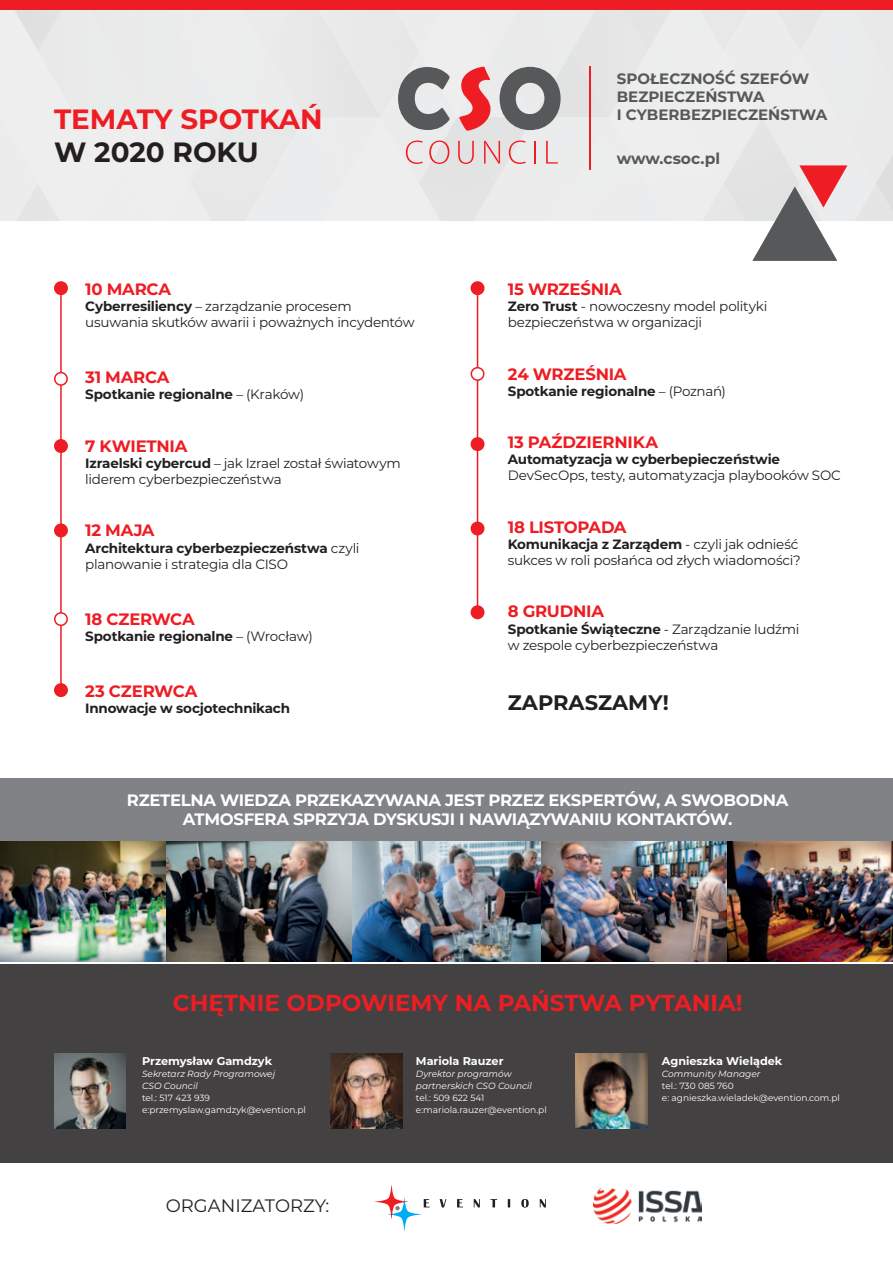
<style>
.page{position:relative;width:893px;height:1263px;background:#fff}
.page>*{position:absolute;margin:0;border:0;box-sizing:border-box;transform-origin:0 0}
.t1{font:700 27.9px/33.5px "Montserrat";color:#ee1d23}
.t2{font:700 23.1px "Montserrat";color:#ee1d23}
.t3{font:700 21px "Montserrat";color:#231f20}
.t4{font:18px "Montserrat";color:#231f20}
.t5{font:700 16.5px/19.8px "Montserrat";letter-spacing:-.02em;color:#fff;text-align:center}
.t6{font:700 16.5px "Montserrat";letter-spacing:-.015em;color:#ee1d23}
.t7{font:700 15.6px "Montserrat";color:#57585a}
.t8{font:700 15px "Montserrat";color:#57585a}
.t9{font:13.5px/16.2px "Montserrat";letter-spacing:-.02em;color:#231f20}
.t10{font:700 13.5px "Montserrat";letter-spacing:-.015em;color:#231f20}
.t11{font:700 11.25px "Montserrat";color:#fff}
.t12{font:9px "Montserrat";color:#fff}
.t13{font:italic 9px/12.1px "Montserrat";color:#fff}
.s1{color:#231f20}
.s2{font-weight:700}
.s3{font-weight:400}
</style>
<div class="page">
<hr style="left:60px;top:288px;width:2px;height:404px;background:#ee1d23">
<hr style="left:477px;top:288px;width:1px;height:326px;background:#ee1d23">
<div style="left:55px;top:440px;width:12px;height:12px;background:#ee1d23;border-radius:50%"></div>
<div style="left:54px;top:439px;width:14px;height:14px;border:2px solid #ee1d23;border-radius:50%"></div>
<div style="left:55px;top:524px;width:12px;height:13px;background:#ee1d23;border-radius:50%"></div>
<div style="left:54px;top:523px;width:14px;height:14px;border:2px solid #ee1d23;border-radius:50%"></div>
<div style="left:471px;top:438px;width:13px;height:12px;background:#ee1d23;border-radius:50%"></div>
<div style="left:471px;top:437px;width:13px;height:14px;border:2px solid #ee1d23;border-radius:50%"></div>
<div style="left:55px;top:613px;width:12px;height:12px;background:#fff;border-radius:50%"></div>
<div style="left:54px;top:612px;width:14px;height:14px;border:2px solid #ee1d23;border-radius:50%"></div>
<div style="left:55px;top:684px;width:12px;height:12px;background:#ee1d23;border-radius:50%"></div>
<div style="left:54px;top:683px;width:14px;height:14px;border:2px solid #ee1d23;border-radius:50%"></div>
<div style="left:471px;top:606px;width:13px;height:12px;background:#ee1d23;border-radius:50%"></div>
<div style="left:471px;top:605px;width:13px;height:14px;border:2px solid #ee1d23;border-radius:50%"></div>
<div style="left:471px;top:522px;width:13px;height:13px;background:#ee1d23;border-radius:50%"></div>
<div style="left:471px;top:522px;width:13px;height:13px;border:2px solid #ee1d23;border-radius:50%"></div>
<div style="left:55px;top:373px;width:12px;height:12px;background:#fff;border-radius:50%"></div>
<div style="left:54px;top:372px;width:14px;height:14px;border:2px solid #ee1d23;border-radius:50%"></div>
<div style="left:471px;top:368px;width:13px;height:12px;background:#fff;border-radius:50%"></div>
<div style="left:471px;top:367px;width:13px;height:14px;border:2px solid #ee1d23;border-radius:50%"></div>
<div style="left:55px;top:282px;width:12px;height:12px;background:#ee1d23;border-radius:50%"></div>
<div style="left:54px;top:281px;width:14px;height:14px;border:2px solid #ee1d23;border-radius:50%"></div>
<div style="left:471px;top:282px;width:13px;height:12px;background:#ee1d23;border-radius:50%"></div>
<div style="left:471px;top:281px;width:13px;height:14px;border:2px solid #ee1d23;border-radius:50%"></div>
<img style="left:0;top:840px;width:893px;height:122px">
<div style="left:0;top:778px;width:893px;height:62px;background:#808285"></div>
<div style="left:0;top:9px;width:893px;height:212px;background:#ebeced"></div>
<hr style="left:589px;top:67px;width:2px;height:103px;background:#ee1d23">
<svg style="left:406px;top:140px;width:17px;height:24px"></svg>
<svg style="left:429px;top:140px;width:20px;height:24px"></svg>
<svg style="left:458px;top:141px;width:16px;height:23px"></svg>
<svg style="left:484px;top:141px;width:16px;height:23px"></svg>
<svg style="left:509px;top:140px;width:17px;height:24px"></svg>
<hr style="left:534px;top:141px;width:2px;height:23px;background:#ee1d23">
<svg style="left:546px;top:141px;width:12px;height:23px"></svg>
<svg style="left:398px;top:67px;width:52px;height:63px"></svg>
<svg style="left:457px;top:67px;width:33px;height:64px"></svg>
<svg style="left:500px;top:67px;width:61px;height:63px"></svg>
<div style="left:0;top:0;width:893px;height:9px;background:#ee1d23"></div>
<div style="left:0;top:965px;width:893px;height:198px;background:#444142"></div>
<img style="left:54px;top:1054px;width:72px;height:74px">
<img style="left:575px;top:1054px;width:72px;height:74px">
<img style="left:331px;top:1054px;width:71px;height:74px">
<svg style="left:752px;top:165px;width:95px;height:96px"></svg>
<img style="left:593px;top:1188px;width:108px;height:35px">
<svg style="left:374px;top:1184px;width:172px;height:48px"></svg>
<p class="t1" style="left:54px;top:101px;width:270px">TEMATY SPOTKAŃ<br><span class="s1">W 2020 ROKU</span></p>
<p class="t6" style="left:85px;top:277px;width:87px">10 MARCA</p>
<p class="t9" style="left:85px;top:298px;width:331px"><span class="s2">Cyberresiliency</span> – zarządzanie procesem usuwania skutków awarii i poważnych incydentów</p>
<p class="t6" style="left:85px;top:365px;width:86px">31 MARCA</p>
<p class="t10" style="left:85px;top:385px;width:220px">Spotkanie regionalne <span class="s3">– (Kraków)</span></p>
<p class="t6" style="left:85px;top:434px;width:104px">7 KWIETNIA</p>
<p class="t9" style="left:85px;top:454px;width:317px"><span class="s2">Izraelski cybercud</span> – jak Izrael został światowym liderem cyberbezpieczeństwa</p>
<p class="t6" style="left:85px;top:518px;width:71px">12 MAJA</p>
<p class="t9" style="left:85px;top:539px;width:276px"><span class="s2">Architektura cyberbezpieczeństwa</span> czyli planowanie i strategia dla CISO</p>
<p class="t6" style="left:85px;top:607px;width:111px">18 CZERWCA</p>
<p class="t10" style="left:85px;top:626px;width:229px">Spotkanie regionalne <span class="s3">– (Wrocław)</span></p>
<p class="t6" style="left:85px;top:679px;width:114px">23 CZERWCA</p>
<p class="t10" style="left:85px;top:698px;width:206px">Innowacje w socjotechnikach</p>
<p class="t8" style="left:617px;top:68px;width:194px">SPOŁECZNOŚĆ SZEFÓW</p>
<p class="t8" style="left:617px;top:86px;width:149px">BEZPIECZEŃSTWA</p>
<p class="t8" style="left:617px;top:104px;width:212px">I CYBERBEZPIECZEŃSTWA</p>
<p class="t7" style="left:617px;top:147px;width:105px">www.csoc.pl</p>
<p class="t6" style="left:508px;top:277px;width:115px">15 WRZEŚNIA</p>
<p class="t9" style="left:508px;top:298px;width:261px"><span class="s2">Zero Trust</span> - nowoczesny model polityki bezpieczeństwa w organizacji</p>
<p class="t6" style="left:508px;top:362px;width:120px">24 WRZEŚNIA</p>
<p class="t10" style="left:508px;top:381px;width:220px">Spotkanie regionalne <span class="s3">– (Poznań)</span></p>
<p class="t6" style="left:508px;top:430px;width:152px">13 PAŹDZIERNIKA</p>
<p class="t10" style="left:508px;top:450px;width:274px">Automatyzacja w cyberbepieczeństwie</p>
<p class="t9" style="left:508px;top:467px;width:335px">DevSecOps, testy, automatyzacja playbooków SOC</p>
<p class="t6" style="left:508px;top:515px;width:120px">18 LISTOPADA</p>
<p class="t9" style="left:508px;top:535px;width:294px"><span class="s2">Komunikacja z Zarządem</span> - czyli jak odnieść sukces w roli posłańca od złych wiadomości?</p>
<p class="t6" style="left:508px;top:599px;width:98px">8 GRUDNIA</p>
<p class="t9" style="left:508px;top:620px;width:293px"><span class="s2">Spotkanie Świąteczne</span> - Zarządzanie ludźmi w zespole cyberbezpieczeństwa</p>
<p class="t3" style="left:508px;top:688px;width:163px">ZAPRASZAMY!</p>
<p class="t5" style="left:127px;top:789px;width:663px">RZETELNA WIEDZA PRZEKAZYWANA JEST PRZEZ EKSPERTÓW, A SWOBODNA<br>ATMOSFERA SPRZYJA DYSKUSJI I NAWIĄZYWANIU KONTAKTÓW.</p>
<p class="t2" style="left:173px;top:986px;width:571px">CHĘTNIE ODPOWIEMY NA PAŃSTWA PYTANIA!</p>
<p class="t11" style="left:142px;top:1052px;width:132px">Przemysław Gamdzyk</p>
<p class="t13" style="left:142px;top:1067px;width:135px">Sekretarz Rady Programowej<br>CSO Council</p>
<p class="t12" style="left:142px;top:1092px;width:69px">tel.: 517 423 939</p>
<p class="t12" style="left:142px;top:1104px;width:165px">e:przemyslaw.gamdzyk@evention.pl</p>
<p class="t4" style="left:166px;top:1193px;width:165px">ORGANIZATORZY:</p>
<p class="t11" style="left:416px;top:1052px;width:89px">Mariola Rauzer</p>
<p class="t13" style="left:416px;top:1067px;width:97px">Dyrektor programów</p>
<p class="t13" style="left:416px;top:1079px;width:118px">partnerskich CSO Council</p>
<p class="t12" style="left:416px;top:1092px;width:70px">tel.: 509 622 541</p>
<p class="t12" style="left:416px;top:1104px;width:132px">e:mariola.rauzer@evention.pl</p>
<p class="t11" style="left:662px;top:1052px;width:122px">Agnieszka Wielądek</p>
<p class="t13" style="left:662px;top:1067px;width:100px">Community Manager</p>
<p class="t12" style="left:662px;top:1080px;width:73px">tel.: 730 085 760</p>
<p class="t12" style="left:662px;top:1092px;width:179px">e: agnieszka.wieladek@evention.com.pl</p>
</div>
